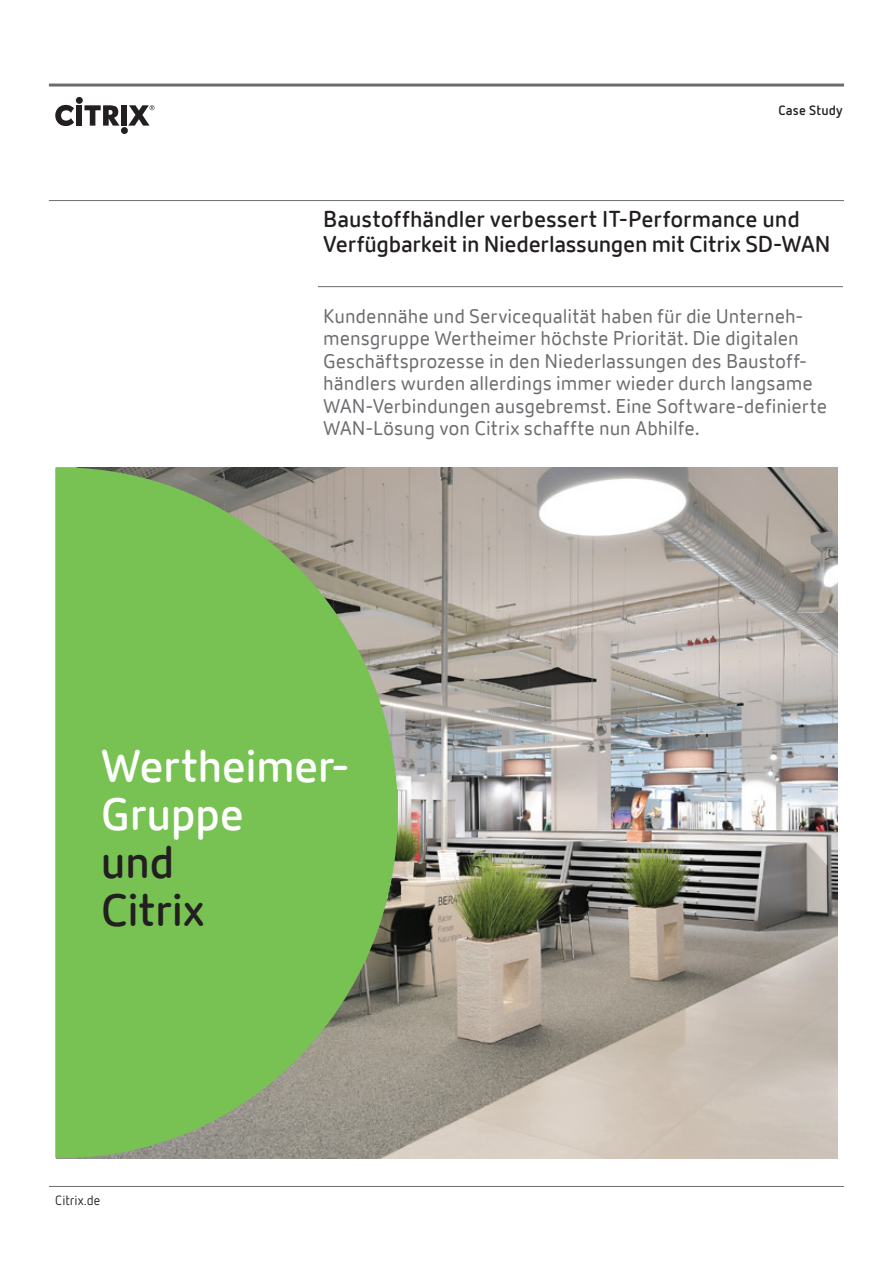
<style>
.page{position:relative;width:893px;height:1263px;background:#fff}
.page>*{position:absolute;margin:0;border:0;box-sizing:border-box;transform-origin:0 0}
.t1{font:600 45px/48px "Citrix New Sans";letter-spacing:-.015em;color:#fff}
.t2{font:600 45px/48px "Citrix New Sans";letter-spacing:-.01em;color:#231f20}
.t3{font:600 22.5px/25.5px "Citrix New Sans";letter-spacing:-.005em;color:#231f20}
.t4{font:19.5px/22.5px "Citrix New Sans";color:#6c6d70}
.t5{font:13.5px "Netto OT";letter-spacing:.01em;color:#231f20}
.t6{font:700 13.5px "Netto OT";letter-spacing:.01em;color:#231f20}
</style>
<div class="page">
<hr style="left:49px;top:84px;width:795px;height:3px;background:#6c6d70">
<div style="left:76px;top:97px;width:7px;height:7px;background:#231f20;border-radius:50%"></div>
<div style="left:77px;top:105px;width:5px;height:21px;background:#231f20"></div>
<div style="left:121px;top:127px;width:7px;height:7px;background:#231f20;border-radius:50%"></div>
<div style="left:122px;top:105px;width:5px;height:21px;background:#231f20"></div>
<svg style="left:55px;top:105px;width:19px;height:21px"></svg>
<svg style="left:84px;top:105px;width:36px;height:21px"></svg>
<svg style="left:128px;top:105px;width:27px;height:21px"></svg>
<hr style="left:49px;top:1186px;width:795px;height:1px;background:#6c6d70">
<img style="left:398px;top:468px;width:440px;height:690px">
<hr style="left:49px;top:200px;width:795px;height:1px;background:#6c6d70">
<hr style="left:318px;top:286px;width:525px;height:1px;background:#6c6d70">
<svg style="left:55px;top:467px;width:343px;height:691px;background:#7db75e"></svg>
<p class="t6" style="left:778px;top:102px;width:66px">Case Study</p>
<p class="t3" style="left:323px;top:206px;width:509px">Baustoffhändler verbessert IT-Performance und<br>Verfügbarkeit in Niederlassungen mit Citrix SD-WAN</p>
<p class="t4" style="left:323px;top:305px;width:505px">Kundennähe und Servicequalität haben für die Unterneh&shy;mensgruppe Wertheimer höchste Priorität. Die digitalen Geschäftsprozesse in den Niederlassungen des Baustoff&shy;händlers wurden allerdings immer wieder durch langsame WAN-Verbindungen ausgebremst. Eine Software-definierte WAN-Lösung von Citrix schaffte nun Abhilfe.</p>
<h1 class="t1" style="left:101px;top:743px;width:250px">Wertheimer-<br>Gruppe</h1>
<h1 class="t2" style="left:101px;top:839px;width:105px">und<br>Citrix</h1>
<p class="t5" style="left:55px;top:1192px;width:47px">Citrix.de</p>
</div>
